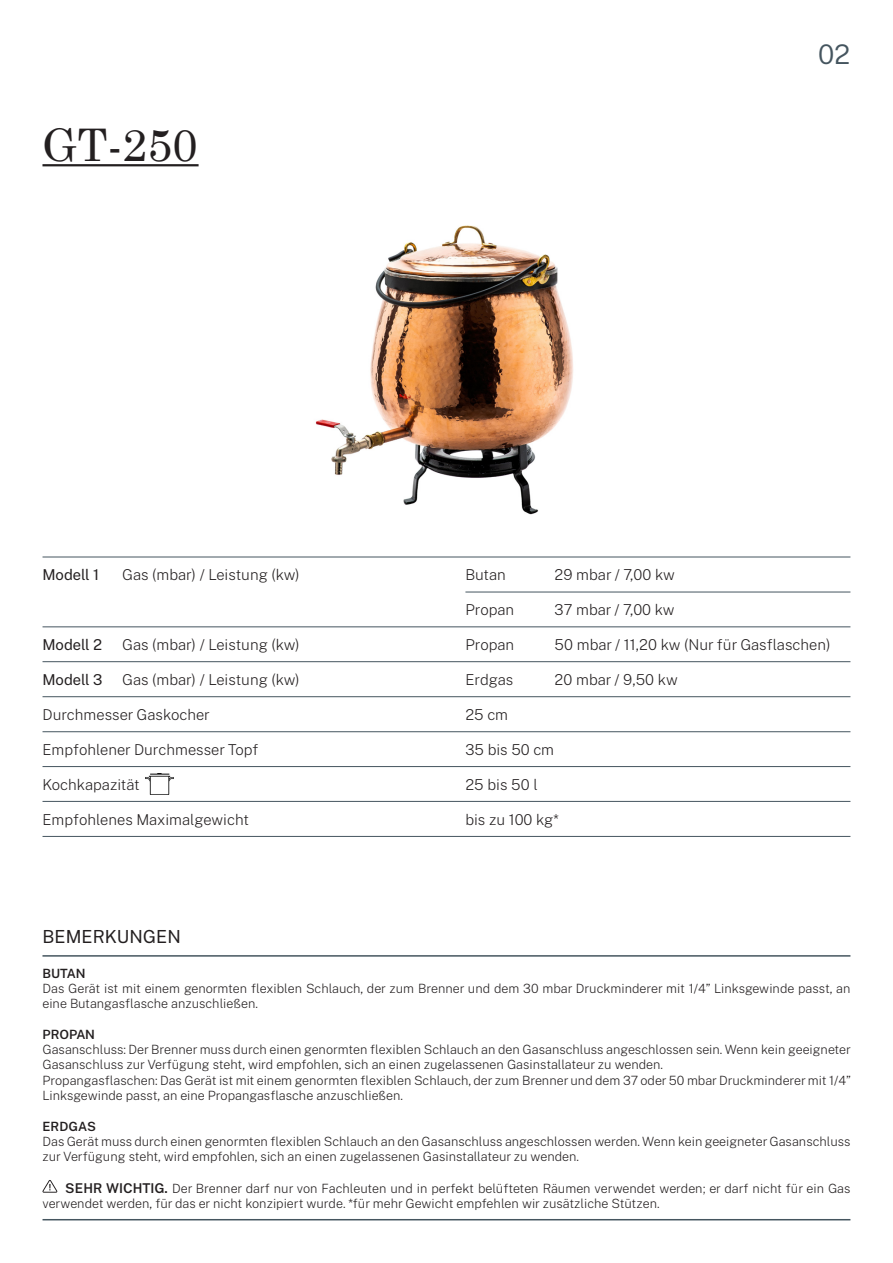
<style>
.page{position:relative;width:893px;height:1263px;background:#fff}
.page>*{position:absolute;margin:0;border:0;box-sizing:border-box;transform-origin:0 0}
.t1{font:45px "Century Schoolbook";color:#231f20}
.t2{font:300 27px "Public Sans";color:#45555f}
.t3{font:18px "Public Sans";color:#231f20}
.t4{font:200 15px "Public Sans";color:#231f20}
.t5{font:15px "Public Sans";letter-spacing:-.005em;color:#231f20}
.t6{font:200 12.75px/15.3px "Public Sans";color:#231f20}
.t7{font:600 12.75px "Public Sans";color:#231f20}
.s1{font-weight:600;font-size:13.5px}
</style>
<div class="page">
<hr style="left:43px;top:766px;width:807px;height:1px;background:#45555f">
<hr style="left:43px;top:557px;width:807px;height:1px;background:#45555f">
<hr style="left:465px;top:592px;width:385px;height:1px;background:#45555f">
<hr style="left:43px;top:696px;width:807px;height:1px;background:#45555f">
<hr style="left:43px;top:731px;width:807px;height:1px;background:#45555f">
<hr style="left:43px;top:836px;width:807px;height:1px;background:#45555f">
<hr style="left:43px;top:627px;width:807px;height:1px;background:#45555f">
<hr style="left:43px;top:801px;width:807px;height:1px;background:#45555f">
<hr style="left:43px;top:661px;width:807px;height:1px;background:#45555f">
<hr style="left:42px;top:164px;width:157px;height:2px;background:#231f20">
<img style="left:145px;top:773px;width:29px;height:22px">
<hr style="left:43px;top:1219px;width:807px;height:1px;background:#45555f">
<hr style="left:42px;top:955px;width:808px;height:2px;background:#45555f">
<svg style="left:42px;top:1180px;width:15px;height:13px"></svg>
<img style="left:315px;top:225px;width:258px;height:290px">
<p class="t2" style="left:818px;top:33px;width:34px">02</p>
<p class="t1" style="left:42px;top:117px;width:157px">GT-250</p>
<p class="t5" style="left:43px;top:563px;width:58px">Modell 1</p>
<p class="t4" style="left:122px;top:564px;width:179px">Gas (mbar) / Leistung (kw)</p>
<p class="t4" style="left:465px;top:564px;width:42px">Butan</p>
<p class="t4" style="left:465px;top:598px;width:50px">Propan</p>
<p class="t4" style="left:555px;top:564px;width:122px">29 mbar / 7,00 kw</p>
<p class="t4" style="left:555px;top:598px;width:121px">37 mbar / 7,00 kw</p>
<p class="t5" style="left:43px;top:633px;width:61px">Modell 2</p>
<p class="t5" style="left:43px;top:668px;width:62px">Modell 3</p>
<p class="t4" style="left:122px;top:633px;width:179px">Gas (mbar) / Leistung (kw)</p>
<p class="t4" style="left:122px;top:668px;width:179px">Gas (mbar) / Leistung (kw)</p>
<p class="t4" style="left:465px;top:633px;width:50px">Propan</p>
<p class="t4" style="left:555px;top:633px;width:277px">50 mbar / 11,20 kw (Nur für Gasflaschen)</p>
<p class="t4" style="left:465px;top:668px;width:50px">Erdgas</p>
<p class="t4" style="left:555px;top:668px;width:125px">20 mbar / 9,50 kw</p>
<p class="t4" style="left:43px;top:703px;width:169px">Durchmesser Gaskocher</p>
<p class="t4" style="left:43px;top:738px;width:217px">Empfohlener Durchmesser Topf</p>
<p class="t4" style="left:465px;top:703px;width:44px">25 cm</p>
<p class="t4" style="left:465px;top:738px;width:90px">35 bis 50 cm</p>
<p class="t4" style="left:43px;top:773px;width:99px">Kochkapazität</p>
<p class="t4" style="left:465px;top:773px;width:74px">25 bis 50 l</p>
<p class="t4" style="left:43px;top:808px;width:208px">Empfohlenes Maximalgewicht</p>
<p class="t4" style="left:465px;top:808px;width:95px">bis zu 100 kg*</p>
<p class="t3" style="left:42px;top:923px;width:140px">BEMERKUNGEN</p>
<p class="t7" style="left:42px;top:963px;width:44px">BUTAN</p>
<p class="t6" style="left:42px;top:980px;width:809px">Das Gerät ist mit einem genormten flexiblen Schlauch, der zum Brenner und dem 30 mbar Druckminderer mit 1/4” Linksgewinde passt, an eine Butangasflasche anzuschließen.</p>
<p class="t7" style="left:42px;top:1024px;width:54px">PROPAN</p>
<p class="t6" style="left:42px;top:1041px;width:810px">Gasanschluss: Der Brenner muss durch einen genormten flexiblen Schlauch an den Gasanschluss angeschlossen sein. Wenn kein geeigneter<br>Gasanschluss zur Verfügung steht, wird empfohlen, sich an einen zugelassenen Gasinstallateur zu wenden.</p>
<p class="t6" style="left:42px;top:1072px;width:810px">Propangasflaschen: Das Gerät ist mit einem genormten flexiblen Schlauch, der zum Brenner und dem 37 oder 50 mbar Druckminderer mit 1/4”<br>Linksgewinde passt, an eine Propangasflasche anzuschließen.</p>
<p class="t7" style="left:42px;top:1116px;width:55px">ERDGAS</p>
<p class="t6" style="left:42px;top:1133px;width:810px">Das Gerät muss durch einen genormten flexiblen Schlauch an den Gasanschluss angeschlossen werden. Wenn kein geeigneter Gasanschluss zur Verfügung steht, wird empfohlen, sich an einen zugelassenen Gasinstallateur zu wenden.</p>
<p class="t6" style="left:42px;top:1180px;width:810px;text-indent:23px"><span class="s1">SEHR WICHTIG.</span> Der Brenner darf nur von Fachleuten und in perfekt belüfteten Räumen verwendet werden; er darf nicht für ein Gas verwendet werden, für das er nicht konzipiert wurde. *für mehr Gewicht empfehlen wir zusätzliche Stützen.</p>
</div>
